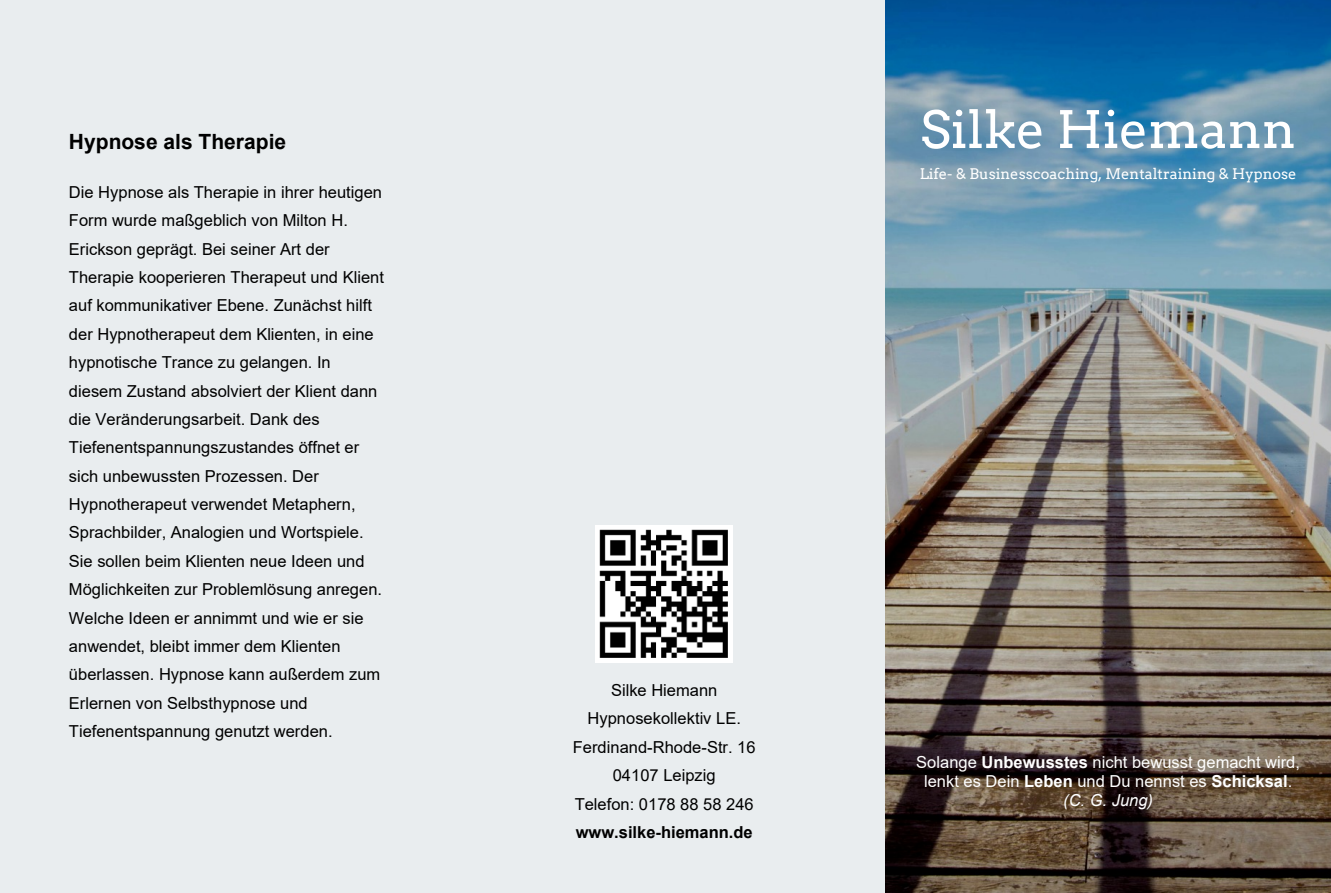
<style>
.page{position:relative;width:1331px;height:893px;background:#fff}
.page>*{position:absolute;margin:0;border:0;box-sizing:border-box;transform-origin:0 0}
.t1{font:51.3px "Arvo";color:#fff}
.t2{font:700 21px "Arial";color:#000}
.t3{font:16.5px/28.3px "Arial";color:#000}
.t4{font:16.5px/18.9px "Arial";color:#fff;text-align:center}
.t5{font:700 16.5px "Arial";color:#000}
.t6{font:14.7px "Arvo";color:#fff}
.s1{font-weight:700}
.s2{font-style:italic}
</style>
<div class="page">
<div style="left:0;top:0;width:892px;height:893px;background:#e9edef"></div>
<img style="left:885px;top:0;width:446px;height:893px">
<img style="left:596px;top:525px;width:136px;height:137px">
<p class="t2" style="left:69px;top:134px;width:219px">Hypnose als Therapie</p>
<p class="t3" style="left:69px;top:179px;width:317px">Die Hypnose als Therapie in ihrer heutigen Form wurde maßgeblich von Milton H.<br>Erickson geprägt. Bei seiner Art der Therapie kooperieren Therapeut und Klient auf kommunikativer Ebene. Zunächst hilft der Hypnotherapeut dem Klienten, in eine hypnotische Trance zu gelangen. In diesem Zustand absolviert der Klient dann die Veränderungsarbeit. Dank des Tiefenentspannungszustandes öffnet er sich unbewussten Prozessen. Der Hypnotherapeut verwendet Metaphern, Sprachbilder, Analogien und Wortspiele.<br>Sie sollen beim Klienten neue Ideen und Möglichkeiten zur Problemlösung anregen.<br>Welche Ideen er annimmt und wie er sie anwendet, bleibt immer dem Klienten überlassen. Hypnose kann außerdem zum Erlernen von Selbsthypnose und Tiefenentspannung genutzt werden.</p>
<h1 class="t1" style="left:920px;top:109px;width:377px">Silke Hiemann</h1>
<p class="t6" style="left:920px;top:167px;width:378px">Life- &amp; Businesscoaching, Mentaltraining &amp; Hypnose</p>
<p class="t3" style="left:573px;top:678px;width:184px;text-align:center">Silke Hiemann<br>Hypnosekollektiv LE.<br>Ferdinand-Rhode-Str. 16<br>04107 Leipzig<br>Telefon: 0178 88 58 246</p>
<p class="t5" style="left:576px;top:826px;width:179px">www.silke-hiemann.de</p>
<p class="t4" style="left:916px;top:754px;width:385px">Solange <span class="s1">Unbewusstes</span> nicht bewusst gemacht wird, lenkt es Dein <span class="s1">Leben</span> und Du nennst es <span class="s1">Schicksal</span>. <span class="s2">(C. G. Jung)</span></p>
</div>
